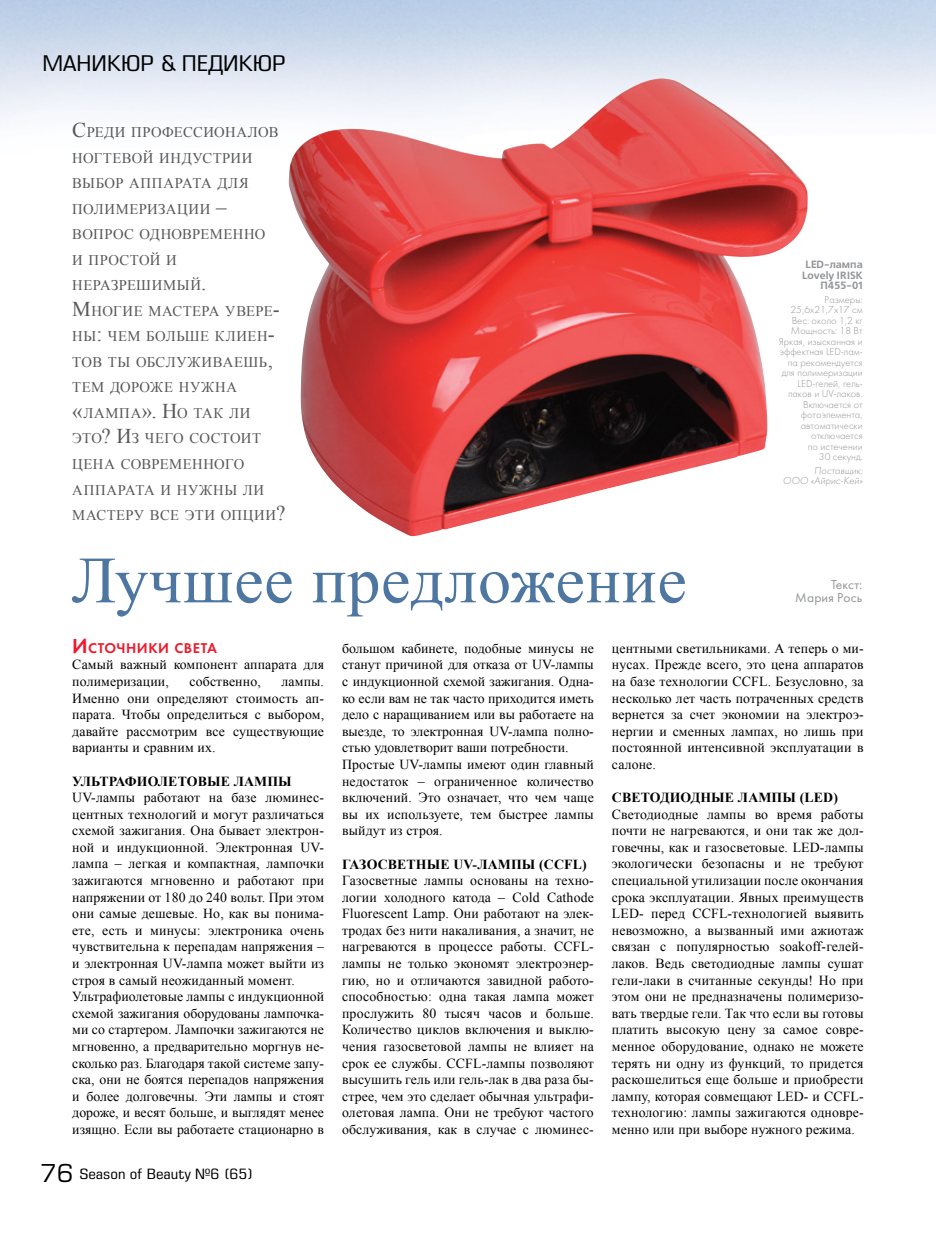
<style>
.page{position:relative;width:936px;height:1234px;background:#fff}
.page>*{position:absolute;margin:0;border:0;box-sizing:border-box;transform-origin:0 0}
.t1{font:66px "Times New Roman";letter-spacing:.01em;color:#4d76a0}
.t2{font:21px "Europe Cond";color:#000;scale:1.25 1}
.t3{font:14.7px/25.5px "Times New Roman";letter-spacing:.025em;color:#58595b}
.t4{font:14.7px "Futura Demi C";letter-spacing:.035em;color:#ed1b2f}
.t5{font:13.8px/16.6px "Times New Roman";letter-spacing:.01em;color:#000;text-align:justify}
.t6{font:700 13.8px "Times New Roman";letter-spacing:.01em;color:#000}
.t7{font:13.8px "Europe Cond";color:#000;scale:1.25 1}
.t8{font:13.5px/13.5px "Futura Book C";letter-spacing:.01em;color:#939598;text-align:right}
.t9{font:10.5px/10.5px "Futura Light C";color:#939598;text-align:right}
.t10{font:700 10.5px/10.5px "Free Set C";color:#939598;text-align:right}
.t11{font:italic 10.5px/10.5px "Futura Light C";color:#939598;text-align:right}
.s1{font-size:21px}
.s2{font-family:"Europe";font-size:24px}
</style>
<div class="page">
<img style="left:289px;top:78px;width:518px;height:458px">
<h2 class="t2" style="left:43px;top:50px;width:196px">маникюр &amp; Педикюр</h2>
<p class="t3" style="left:72px;top:119px;width:215px"><span class="s1">С</span>реди профессионалов ногтевой индустрии выбор аппарата для полимеризации <span class="s1">– </span>вопрос одновременно<br>и простой и неразрешимый<span class="s1">.<br>М</span>ногие мастера увере&shy;ны<span class="s1">:</span> чем больше клиен&shy;тов ты обслуживаешь<span class="s1">, </span>тем дороже нужна <span class="s1">«</span>лампа<span class="s1">». Н</span>о так ли это<span class="s1">? И</span>з чего состоит цена современного аппарата и нужны ли мастеру все эти опции<span class="s1">?</span></p>
<h1 class="t1" style="left:71px;top:535px;width:617px">Лучшее предложение</h1>
<p class="t4" style="left:72px;top:639px;width:146px"><span class="s1">И</span>сточники света</p>
<p class="t5" style="left:72px;top:656px;width:253px">Самый важный компонент аппарата для полимеризации,</p>
<p class="t10" style="left:802px;top:259px;width:62px">LED-лампа<br>Lovely IRISK<br>П455-01</p>
<p class="t9" style="left:778px;top:294px;width:85px">Размеры:<br>25,6х21,7х17 см<br>Вес: около 1,2 кг<br>Мощность: 18 Вт<br>Яркая, изысканная и эффектная LED-лам&shy;па рекомендуется для полимеризации<br>LED-гелей, гель&shy;лаков и UV-лаков.<br>Включается от фотоэлемента, автоматически отключается<br>по истечении<br>30 секунд.</p>
<p class="t11" style="left:782px;top:465px;width:81px">Поставщик:<br>ООО «Айрис-Кей»</p>
<p class="t8" style="left:795px;top:577px;width:68px">Текст:<br>Мария Рось</p>
<p class="t5" style="left:342px;top:639px;width:253px;text-align:left">большом кабинете, подобные минусы не станут причиной для отказа от UV-лампы с индукционной схемой зажигания. Одна&shy;ко если вам не так часто приходится иметь дело с наращиванием или вы работаете на выезде, то электронная UV-лампа полно&shy;стью удовлетворит ваши потребности.<br>Простые UV-лампы имеют один главный недостаток – ограниченное количество включений. Это означает, что чем чаще вы их используете, тем быстрее лампы выйдут из строя.</p>
<p class="t6" style="left:342px;top:854px;width:246px">Газосветные UV-лампы (CCFL)</p>
<p class="t5" style="left:342px;top:871px;width:253px">Газосветные лампы основаны на техно&shy;логии холодного катода – Cold Cathode Fluorescent Lamp. Они работают на элек&shy;тродах без нити накаливания, а значит, не нагреваются в процессе работы. CCFL&shy;лампы не только экономят электроэнер&shy;гию, но и отличаются завидной работо&shy;способностью: одна такая лампа может прослужить 80 тысяч часов и больше.<br>Количество циклов включения и выклю&shy;чения газосветовой лампы не влияет на срок ее службы. CCFL-лампы позволяют высушить гель или гель-лак в два раза бы&shy;стрее, чем это сделает обычная ультрафи&shy;олетовая лампа. Они не требуют частого обслуживания, как в случае с люминес-</p>
<p class="t5" style="left:612px;top:639px;width:253px">центными светильниками. А теперь о ми&shy;нусах. Прежде всего, это цена аппаратов на базе технологии CCFL. Безусловно, за несколько лет часть потраченных средств вернется за счет экономии на электроэ&shy;нергии и сменных лампах, но лишь при постоянной интенсивной эксплуатации в салоне.</p>
<p class="t6" style="left:612px;top:787px;width:227px">Светодиодные лампы (LED)</p>
<p class="t5" style="left:612px;top:805px;width:253px">Светодиодные лампы во время работы почти не нагреваются, и они так же дол&shy;говечны, как и газосветовые. LED-лампы экологически безопасны и не требуют специальной утилизации после окончания срока эксплуатации. Явных преимуществ LED- перед CCFL-технологией выявить невозможно, а вызванный ими ажиотаж связан с популярностью soakoff-гелей&shy;лаков. Ведь светодиодные лампы сушат гели-лаки в считанные секунды! Но при этом они не предназначены полимеризо&shy;вать твердые гели. Так что если вы готовы платить высокую цену за самое совре&shy;менное оборудование, однако не можете терять ни одну из функций, то придется раскошелиться еще больше и приобрести лампу, которая совмещают LED- и CCFL&shy;технологию: лампы зажигаются одновре&shy;менно или при выборе нужного режима.</p>
<p class="t5" style="left:189px;top:672px;width:73px">собственно,</p>
<p class="t5" style="left:72px;top:672px;width:253px;text-indent:209px">лампы.<br>Именно они определяют стоимость ап&shy;парата. Чтобы определиться с выбором, давайте рассмотрим все существующие варианты и сравним их.</p>
<p class="t6" style="left:72px;top:771px;width:221px">Ультрафиолетовые лампы</p>
<p class="t5" style="left:72px;top:788px;width:253px;text-align:left">UV-лампы работают на базе люминес&shy;центных технологий и могут различаться схемой зажигания. Она бывает электрон&shy;ной и индукционной. Электронная UV&shy;лампа – легкая и компактная, лампочки зажигаются мгновенно и работают при напряжении от 180 до 240 вольт. При этом они самые дешевые. Но, как вы понима&shy;ете, есть и минусы: электроника очень чувствительна к перепадам напряжения – и электронная UV-лампа может выйти из строя в самый неожиданный момент.<br>Ультрафиолетовые лампы с индукционной схемой зажигания оборудованы лампочка&shy;ми со стартером. Лампочки зажигаются не мгновенно, а предварительно моргнув не&shy;сколько раз. Благодаря такой системе запу&shy;ска, они не боятся перепадов напряжения и более долговечны. Эти лампы и стоят дороже, и весят больше, и выглядят менее изящно. Если вы работаете стационарно в</p>
<p class="t7" style="left:41px;top:1165px;width:171px"><span class="s2">76</span> Season of Beauty №6 (65)</p>
</div>
